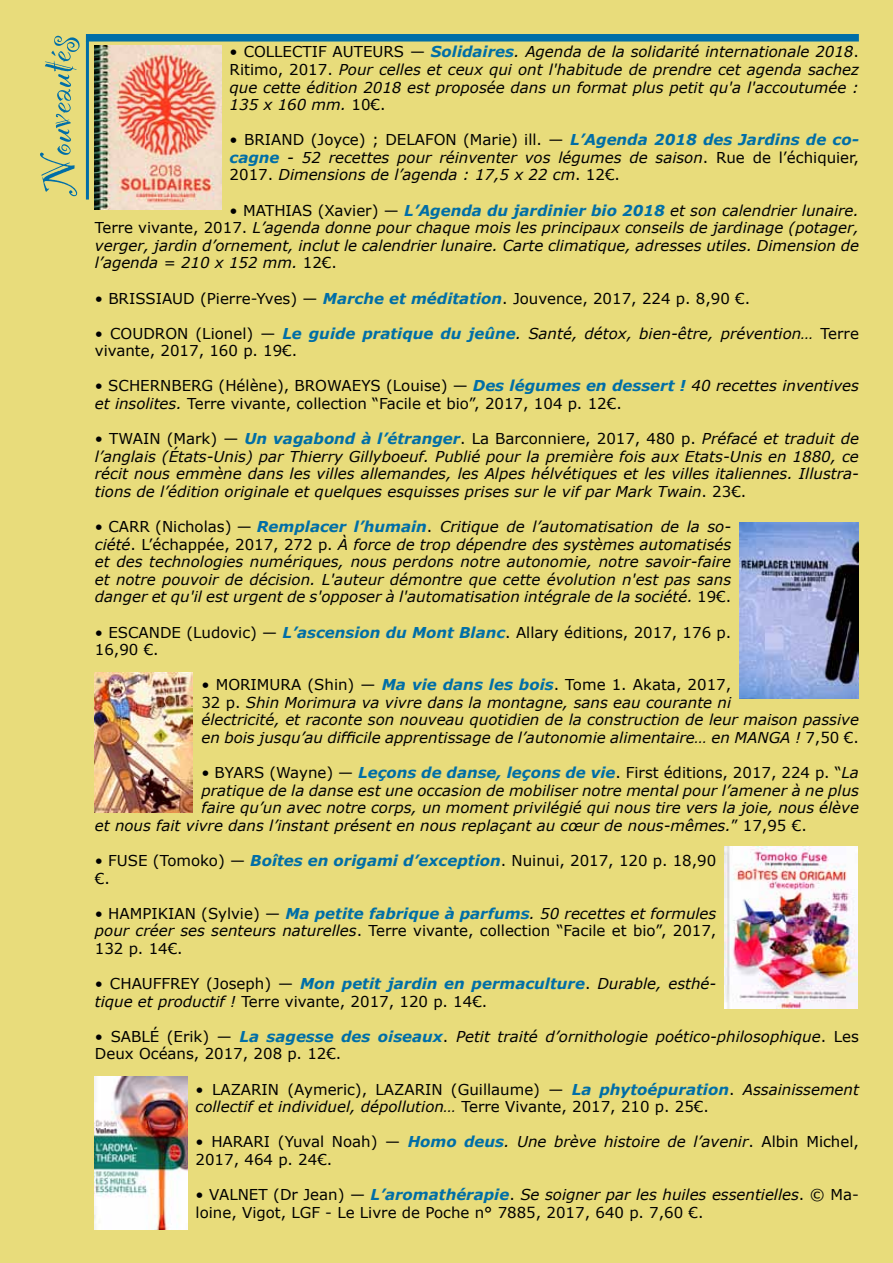
<style>
.page{position:relative;width:893px;height:1263px;background:#e8dc7b}
.page>*{position:absolute;margin:0;border:0;box-sizing:border-box;transform-origin:0 0}
.t1{font:54px "Party Let Plain";color:#006ea7}
.t2{font:italic 15px/17.5px "Verdana";color:#000;text-align:justify}
.t3{font:15px/17.5px "Verdana";color:#000}
.s1{font-style:normal}
.s2{font-weight:700;color:#006ea7}
.s3{font-weight:700;font-style:italic;color:#006ea7}
.s4{font-style:italic}
</style>
<div class="page">
<div style="left:86px;top:34px;width:773px;height:8px;background:#006ea7"></div>
<hr style="left:86px;top:41px;width:3px;height:159px;background:#006ea7">
<img style="left:95px;top:673px;width:98px;height:139px">
<img style="left:95px;top:46px;width:126px;height:163px">
<img style="left:725px;top:846px;width:132px;height:163px">
<img style="left:740px;top:523px;width:119px;height:176px">
<img style="left:95px;top:1077px;width:92px;height:152px">
<h1 class="t1" style="left:20px;top:196px;width:164px;rotate:-90deg">Nouveautés</h1>
<p class="t2" style="left:230px;top:43px;width:631px"><span class="s1">• COLLECTIF AUTEURS —</span> <span class="s2">Solidaires</span>. Agenda de la solidarité internationale 2018<span class="s1">.<br>Ritimo, 2017.</span> Pour celles et ceux qui ont l'habitude de prendre cet agenda sachez que cette édition 2018 est proposée dans un format plus petit qu'a l'accoutumée :<br>135 x 160 mm. <span class="s1">10€.</span></p>
<p class="t2" style="left:230px;top:131px;width:631px"><span class="s1">• BRIAND (Joyce) ; DELAFON (Marie) ill. —</span> <span class="s2">L’Agenda 2018 des Jardins de co&shy;cagne</span> - 52 recettes pour réinventer vos légumes de saison<span class="s1">. Rue de l’échiquier, 2017.</span> Dimensions de l’agenda : 17,5 x 22 cm<span class="s1">. 12€.</span></p>
<p class="t2" style="left:95px;top:202px;width:766px;text-indent:135px"><span class="s1">• MATHIAS (Xavier) —</span> <span class="s2">L’Agenda du jardinier bio 2018</span> et son calendrier lunaire.<br><span class="s1">Terre vivante, 2017.</span> L’agenda donne pour chaque mois les principaux conseils de jardinage (potager, verger, jardin d’ornement, inclut le calendrier lunaire. Carte climatique, adresses utiles. Dimension de l’agenda = 210 x 152 mm. <span class="s1">12€.</span></p>
<p class="t3" style="left:95px;top:289px;width:657px">• BRISSIAUD (Pierre-Yves) — <span class="s3">Marche et méditation</span>. Jouvence, 2017, 224 p. 8,90 €.</p>
<p class="t3" style="left:95px;top:325px;width:766px">• COUDRON (Lionel) — <span class="s3">Le guide pratique du jeûne</span><span class="s4">. Santé, détox, bien-être, prévention…</span> Terre vivante, 2017, 160 p. 19€.</p>
<p class="t3" style="left:95px;top:377px;width:766px">• SCHERNBERG (Hélène), BROWAEYS (Louise) — <span class="s3">Des légumes en dessert !</span> <span class="s4">40 recettes inventives et insolites.</span> Terre vivante, collection “Facile et bio”, 2017, 104 p. 12€.</p>
<p class="t2" style="left:95px;top:430px;width:766px"><span class="s1">• TWAIN (Mark) —</span> <span class="s2">Un vagabond à l’étranger</span><span class="s1">. La Barconniere, 2017, 480 p.</span> Préfacé et traduit de l’anglais (États-Unis) par Thierry Gillyboeuf. Publié pour la première fois aux Etats-Unis en 1880, ce récit nous emmène dans les villes allemandes, les Alpes hélvétiques et les villes italiennes. Illustra&shy;tions de l’édition originale et quelques esquisses prises sur le vif par Mark Twain<span class="s1">. 23€.</span></p>
<p class="t2" style="left:95px;top:518px;width:638px"><span class="s1">• CARR (Nicholas) —</span> <span class="s2">Remplacer l’humain</span><span class="s1">.</span> Critique de l’automatisation de la so&shy;ciété<span class="s1">. L’échappée, 2017, 272 p.</span> À force de trop dépendre des systèmes automatisés et des technologies numériques, nous perdons notre autonomie, notre savoir-faire et notre pouvoir de décision. L'auteur démontre que cette évolution n'est pas sans danger et qu'il est urgent de s'opposer à l'automatisation intégrale de la société. <span class="s1">19€.</span></p>
<p class="t3" style="left:95px;top:623px;width:638px">• ESCANDE (Ludovic) — <span class="s3">L’ascension du Mont Blanc</span>. Allary éditions, 2017, 176 p.<br>16,90 €.</p>
<p class="t2" style="left:201px;top:676px;width:659px;text-align:left"><span class="s1">• MORIMURA (Shin) —</span> <span class="s2">Ma vie dans les bois</span><span class="s1">. Tome 1. Akata, 2017,<br>32 p.</span> Shin Morimura va vivre dans la montagne, sans eau courante ni<br>électricité, et raconte son nouveau quotidien de la construction de leur maison passive en bois jusqu’au difficile apprentissage de l’autonomie alimentaire… en MANGA ! <span class="s1">7,50 €.</span></p>
<p class="t3" style="left:201px;top:764px;width:659px">• BYARS (Wayne) — <span class="s3">Leçons de danse, leçons de vie</span>. First éditions, 2017, 224 p. “<span class="s4">La</span></p>
<p class="t2" style="left:201px;top:782px;width:659px">pratique de la danse est une occasion de mobiliser notre mental pour l’amener à ne plus</p>
<p class="t2" style="left:201px;top:799px;width:659px">faire qu’un avec notre corps, un moment privilégié qui nous tire vers la joie, nous élève</p>
<p class="t2" style="left:95px;top:817px;width:713px">et nous fait vivre dans l’instant présent en nous replaçant au cœur de nous-mêmes.<span class="s1">” 17,95 €.</span></p>
<p class="t3" style="left:95px;top:852px;width:623px">• FUSE (Tomoko) — <span class="s3">Boîtes en origami d’exception</span>. Nuinui, 2017, 120 p. 18,90 €.</p>
<p class="t3" style="left:95px;top:905px;width:623px;text-align:justify">• HAMPIKIAN (Sylvie) — <span class="s3">Ma petite fabrique à parfums</span><span class="s4">. 50 recettes et formules pour créer ses senteurs naturelles</span>. Terre vivante, collection “Facile et bio”, 2017, 132 p. 14€.</p>
<p class="t3" style="left:95px;top:975px;width:623px">• CHAUFFREY (Joseph) — <span class="s3">Mon petit jardin en permaculture</span>. <span class="s4">Durable, esthé&shy;tique et productif !</span> Terre vivante, 2017, 120 p. 14€.</p>
<p class="t2" style="left:95px;top:1028px;width:766px"><span class="s1">• SABLÉ (Erik) —</span> <span class="s2">La sagesse des oiseaux</span><span class="s1">.</span> Petit traité d’ornithologie poético-philosophique<span class="s1">. Les<br>Deux Océans, 2017, 208 p. 12€.</span></p>
<p class="t3" style="left:196px;top:1080px;width:665px">• LAZARIN (Aymeric), LAZARIN (Guillaume) — <span class="s3">La phytoépuration</span>. <span class="s4">Assainissement collectif et individuel, dépollution…</span> Terre Vivante, 2017, 210 p. 25€.</p>
<p class="t3" style="left:196px;top:1133px;width:665px">• HARARI (Yuval Noah) — <span class="s3">Homo deus</span><span class="s4">. Une brève histoire de l’avenir</span>. Albin Michel,<br>2017, 464 p. 24€.</p>
<p class="t3" style="left:196px;top:1186px;width:665px">• VALNET (Dr Jean) — <span class="s3">L’aromathérapie</span>. <span class="s4">Se soigner par les huiles essentielles</span>. © Ma&shy;loine, Vigot, LGF - Le Livre de Poche n° 7885, 2017, 640 p. 7,60 €.</p>
</div>
